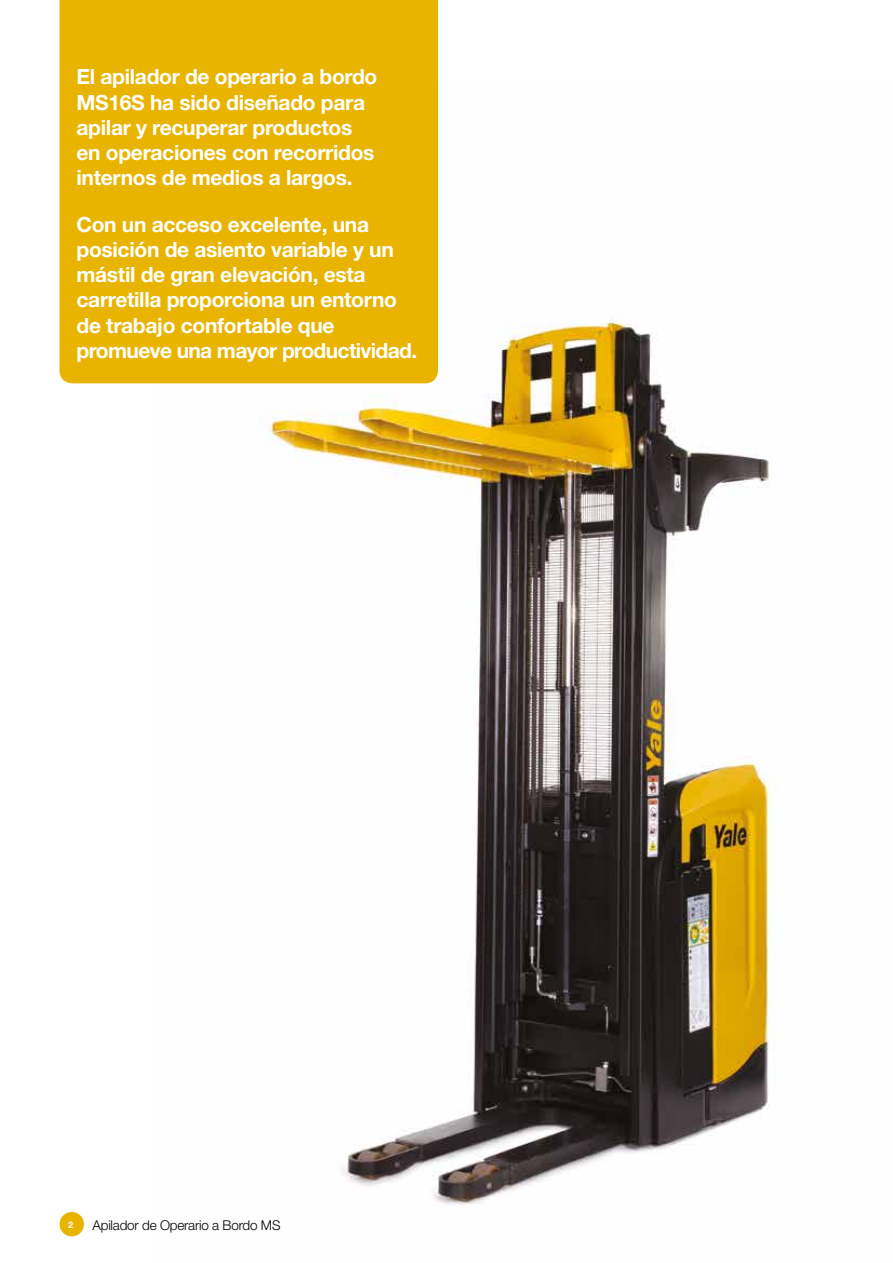
<style>
.page{position:relative;width:893px;height:1263px;background:#fff}
.page>*{position:absolute;margin:0;border:0;box-sizing:border-box;transform-origin:0 0}
.t1{font:700 21px/25.2px "Helvetica Neue";letter-spacing:-.015em;color:#fff}
.t2{font:300 13.5px "Helvetica Neue";letter-spacing:-.015em;color:#000}
.t3{font:700 9px "Helvetica Neue";color:#fff}
</style>
<div class="page">
<img style="left:156px;top:319px;width:618px;height:887px">
<div style="left:60px;top:1212px;width:24px;height:24px;background:#e9b400;border-radius:50%"></div>
<div style="left:60px;top:0;width:378px;height:383px;background:#e9b400"></div>
<p class="t1" style="left:77px;top:64px;width:302px">El apilador de operario a bordo<br>MS16S ha sido diseñado para apilar y recuperar productos en operaciones con recorridos internos de medios a largos.</p>
<p class="t1" style="left:77px;top:211px;width:342px">Con un acceso excelente, una posición de asiento variable y un mástil de gran elevación, esta carretilla proporciona un entorno de trabajo confortable que promueve una mayor productividad.</p>
<p class="t3" style="left:68px;top:1219px;width:7px">2</p>
<p class="t2" style="left:92px;top:1216px;width:190px">Apilador de Operario a Bordo MS</p>
</div>
